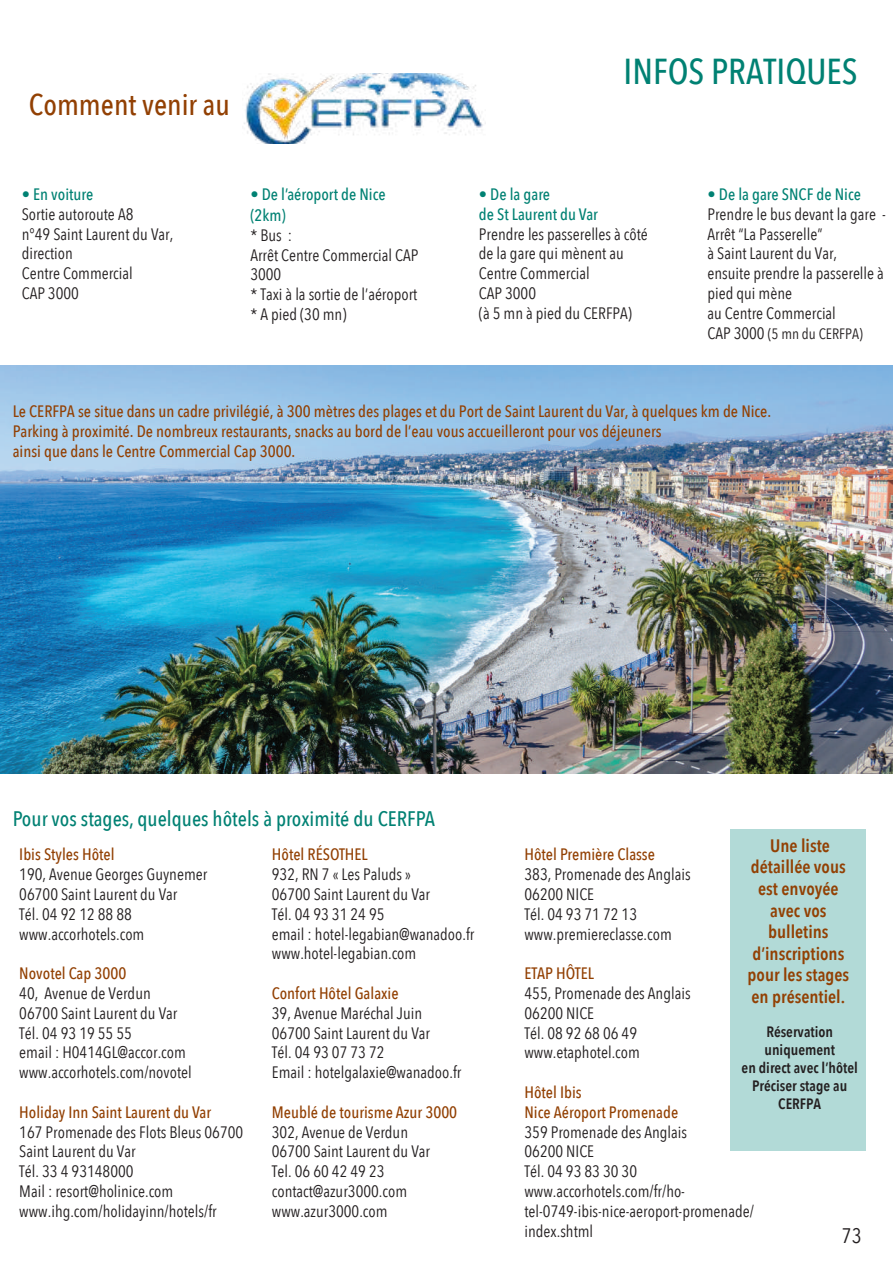
<style>
.page{position:relative;width:893px;height:1263px;background:#fff}
.page>*{position:absolute;margin:0;border:0;box-sizing:border-box;transform-origin:0 0}
.t1{font:500 36px "Avenir Next Condensed";color:#008173}
.t2{font:500 30px "Avenir Next Condensed";color:#924003}
.t3{font:500 21px "Avenir Next Condensed";color:#008173}
.t4{font:21px "Avenir Next Condensed";color:#231f20}
.t5{font:600 18px/21.6px "Avenir Next Condensed";color:#924003;text-align:center}
.t6{font:16.5px/19.8px "Avenir Next Condensed";color:#231f20}
.t7{font:500 16.5px/19.8px "Avenir Next Condensed";color:#924003}
.t8{font:500 16.5px/21px "Avenir Next Condensed";color:#008173}
.t9{font:600 15px/18px "Avenir Next Condensed";color:#231f20;text-align:center}
.t10{font:15px "Avenir Next Condensed";color:#231f20}
.s1{font-size:16.5px}
</style>
<div class="page">
<img style="left:0;top:366px;width:893px;height:407px">
<div style="left:731px;top:829px;width:135px;height:321px;background:#b2dad7"></div>
<img style="left:244px;top:73px;width:242px;height:71px">
<h2 class="t2" style="left:29px;top:86px;width:202px">Comment venir au</h2>
<p class="t8" style="left:22px;top:184px;width:73px">• En voiture</p>
<p class="t6" style="left:22px;top:203px;width:153px">Sortie autoroute A8<br>n°49 Saint Laurent du Var, direction<br>Centre Commercial<br>CAP 3000</p>
<p class="t8" style="left:250px;top:184px;width:137px">• De l’aéroport de Nice (2km)</p>
<p class="t6" style="left:250px;top:224px;width:170px">* Bus :<br>Arrêt Centre Commercial CAP<br>3000<br>* Taxi à la sortie de l’aéroport * A pied (30 mn)</p>
<h1 class="t1" style="left:624px;top:50px;width:235px">INFOS PRATIQUES</h1>
<p class="t8" style="left:479px;top:184px;width:120px;line-height:19.8px">• De la gare<br>de St Laurent du Var</p>
<p class="t6" style="left:479px;top:223px;width:170px">Prendre les passerelles à côté de la gare qui mènent au<br>Centre Commercial<br>CAP 3000<br>(à 5 mn à pied du CERFPA)</p>
<p class="t8" style="left:707px;top:184px;width:155px">• De la gare SNCF de Nice</p>
<p class="t6" style="left:707px;top:203px;width:180px">Prendre le bus devant la gare -<br>Arrêt “La Passerelle”<br>à Saint Laurent du Var,<br>ensuite prendre la passerelle à pied qui mène<br>au Centre Commercial</p>
<p class="t10" style="left:707px;top:321px;width:157px"><span class="s1">CAP 3000</span> (5 mn du CERFPA)</p>
<p class="t7" style="left:13px;top:402px;width:760px">Le CERFPA se situe dans un cadre privilégié, à 300 mètres des plages et du Port de Saint Laurent du Var, à quelques km de Nice.<br>Parking à proximité. De nombreux restaurants, snacks au bord de l’eau vous accueilleront pour vos déjeuners<br>ainsi que dans le Centre Commercial Cap 3000.</p>
<p class="t3" style="left:13px;top:806px;width:424px">Pour vos stages, quelques hôtels à proximité du CERFPA</p>
<p class="t7" style="left:19px;top:845px;width:97px">Ibis Styles Hôtel</p>
<p class="t6" style="left:19px;top:864px;width:189px">190, Avenue Georges Guynemer<br>06700 Saint Laurent du Var<br>Tél. 04 92 12 88 88 www.accorhotels.com</p>
<p class="t7" style="left:19px;top:963px;width:109px">Novotel Cap 3000</p>
<p class="t6" style="left:19px;top:982px;width:174px">40, Avenue de Verdun<br>06700 Saint Laurent du Var<br>Tél. 04 93 19 55 55<br>email : H0414GL@accor.com www.accorhotels.com/novotel</p>
<p class="t7" style="left:19px;top:1102px;width:193px">Holiday Inn Saint Laurent du Var</p>
<p class="t6" style="left:19px;top:1121px;width:225px">167 Promenade des Flots Bleus 06700<br>Saint Laurent du Var<br>Tél. 33 4 93148000<br>Mail : resort@holinice.com www.ihg.com/holidayinn/hotels/fr</p>
<p class="t7" style="left:272px;top:845px;width:97px">Hôtel RÉSOTHEL</p>
<p class="t6" style="left:272px;top:864px;width:204px">932, RN 7 « Les Paluds »<br>06700 Saint Laurent du Var<br>Tél. 04 93 31 24 95<br>email : hotel-legabian@wanadoo.fr www.hotel-legabian.com</p>
<p class="t7" style="left:272px;top:983px;width:128px">Confort Hôtel Galaxie</p>
<p class="t6" style="left:272px;top:1002px;width:191px">39, Avenue Maréchal Juin<br>06700 Saint Laurent du Var<br>Tél. 04 93 07 73 72<br>Email : hotelgalaxie@wanadoo.fr</p>
<p class="t7" style="left:272px;top:1102px;width:187px">Meublé de tourisme Azur 3000</p>
<p class="t6" style="left:272px;top:1121px;width:160px">302, Avenue de Verdun<br>06700 Saint Laurent du Var<br>Tel. 06 60 42 49 23 contact@azur3000.com www.azur3000.com</p>
<p class="t5" style="left:748px;top:834px;width:103px">Une liste détaillée vous est envoyée avec vos bulletins d’inscriptions pour les stages en présentiel.</p>
<p class="t7" style="left:524px;top:845px;width:132px">Hôtel Première Classe</p>
<p class="t6" style="left:524px;top:864px;width:168px">383, Promenade des Anglais<br>06200 NICE<br>Tél. 04 93 71 72 13 www.premiereclasse.com</p>
<p class="t7" style="left:524px;top:963px;width:71px">ETAP HÔTEL</p>
<p class="t6" style="left:524px;top:982px;width:168px">455, Promenade des Anglais<br>06200 NICE<br>Tél. 08 92 68 06 49 www.etaphotel.com</p>
<p class="t7" style="left:524px;top:1082px;width:155px">Hôtel Ibis<br>Nice Aéroport Promenade</p>
<p class="t6" style="left:524px;top:1121px;width:231px">359 Promenade des Anglais<br>06200 NICE<br>Tél. 04 93 83 30 30 www.accorhotels.com/fr/ho&shy;tel-0749-ibis-nice-aeroport-promenade/ index.shtml</p>
<p class="t9" style="left:742px;top:1022px;width:118px">Réservation uniquement<br>en direct avec l’hôtel<br>Préciser stage au<br>CERFPA</p>
<p class="t4" style="left:842px;top:1217px;width:21px">73</p>
</div>
